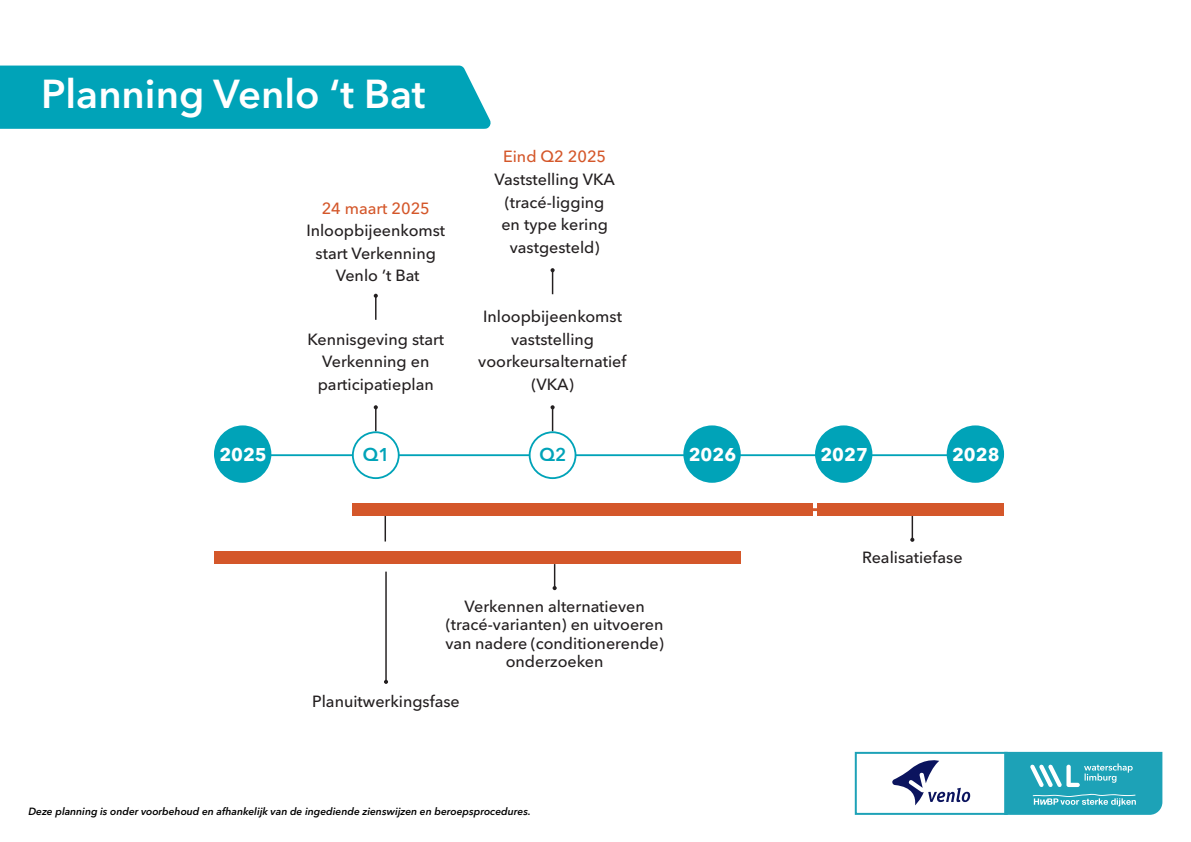
<style>
.page{position:relative;width:1191px;height:842px;background:#fff}
.page>*{position:absolute;margin:0;border:0;box-sizing:border-box;transform-origin:0 0}
.t1{font:600 40.05px "Avenir Next LT Pro";color:#fff}
.t2{font:700 18.4px "Avenir Next LT Pro";color:#fff}
.t3{font:600 18.4px "Avenir Next LT Pro";color:#00a3b8}
.t4{font:500 16.1px/22.6px "Avenir Next LT Pro";color:#231f20;text-align:center}
.t5{font:500 16.1px "Avenir Next LT Pro";color:#d4572a}
.t6{font:italic 600 10.4px "Avenir Next LT Pro";letter-spacing:-.005em;color:#000}
</style>
<div class="page">
<div style="left:0;top:66px;width:491px;height:63px;background:#00a3b8"></div>
<svg style="left:374px;top:405px;width:4px;height:26px"></svg>
<svg style="left:550px;top:405px;width:4px;height:26px"></svg>
<svg style="left:374px;top:294px;width:4px;height:26px"></svg>
<svg style="left:550px;top:268px;width:4px;height:26px"></svg>
<hr style="left:214px;top:454px;width:789px;height:2px;background:#00a3b8">
<div style="left:353px;top:432px;width:46px;height:46px;background:#fff;border-radius:50%"></div>
<div style="left:352px;top:431px;width:48px;height:48px;border:2px solid #00a3b8;border-radius:50%"></div>
<div style="left:529px;top:432px;width:46px;height:46px;background:#fff;border-radius:50%"></div>
<div style="left:529px;top:431px;width:47px;height:48px;border:2px solid #00a3b8;border-radius:50%"></div>
<div style="left:214px;top:425px;width:57px;height:58px;background:#00a3b8;border-radius:50%"></div>
<div style="left:815px;top:425px;width:57px;height:58px;background:#00a3b8;border-radius:50%"></div>
<div style="left:683px;top:425px;width:57px;height:58px;background:#00a3b8;border-radius:50%"></div>
<div style="left:946px;top:425px;width:58px;height:58px;background:#00a3b8;border-radius:50%"></div>
<hr style="left:384px;top:516px;width:2px;height:25px;background:#231f20">
<svg style="left:552px;top:564px;width:5px;height:26px"></svg>
<hr style="left:911px;top:516px;width:2px;height:24px;background:#231f20">
<hr style="left:385px;top:572px;width:2px;height:110px;background:#231f20">
<svg style="left:384px;top:680px;width:4px;height:4px"></svg>
<div style="left:352px;top:503px;width:461px;height:13px;background:#d4572a"></div>
<div style="left:817px;top:503px;width:187px;height:13px;background:#d4572a"></div>
<div style="left:214px;top:552px;width:526px;height:12px;background:#d4572a"></div>
<svg style="left:1007px;top:752px;width:155px;height:63px;background:#35acbe"></svg>
<div style="left:854px;top:752px;width:153px;height:63px;border:2px solid #1da2b7"></div>
<svg style="left:892px;top:760px;width:78px;height:45px"></svg>
<svg style="left:813px;top:508px;width:4px;height:3px"></svg>
<h1 class="t1" style="left:41px;top:70px;width:386px">Planning Venlo ‘t Bat</h1>
<p class="t5" style="left:322px;top:198px;width:110px">24 maart 2025</p>
<p class="t4" style="left:306px;top:219px;width:140px">Inloopbijeenkomst start Verkenning<br>Venlo ’t Bat</p>
<p class="t4" style="left:307px;top:328px;width:138px">Kennisgeving start<br>Verkenning en participatieplan</p>
<p class="t5" style="left:503px;top:147px;width:104px">Eind Q2 2025</p>
<p class="t4" style="left:494px;top:168px;width:122px">Vaststelling VKA (tracé-ligging en type kering vastgesteld)</p>
<p class="t4" style="left:478px;top:305px;width:150px">Inloopbijeenkomst vaststelling voorkeursalternatief (VKA)</p>
<p class="t2" style="left:219px;top:443px;width:49px">2025</p>
<p class="t3" style="left:363px;top:443px;width:28px">Q1</p>
<p class="t3" style="left:539px;top:443px;width:28px">Q2</p>
<p class="t2" style="left:688px;top:443px;width:49px">2026</p>
<p class="t2" style="left:820px;top:443px;width:49px">2027</p>
<p class="t2" style="left:952px;top:443px;width:49px">2028</p>
<p class="t4" style="left:445px;top:597px;width:220px;line-height:18.5px">Verkennen alternatieven (tracé-varianten) en uitvoeren van nadere (conditionerende) onderzoeken</p>
<p class="t4" style="left:312px;top:690px;width:149px">Planuitwerkingsfase</p>
<p class="t6" style="left:28px;top:805px;width:504px">Deze planning is onder voorbehoud en afhankelijk van de ingediende zienswijzen en beroepsprocedures.</p>
<p class="t4" style="left:862px;top:546px;width:102px">Realisatiefase</p>
</div>
